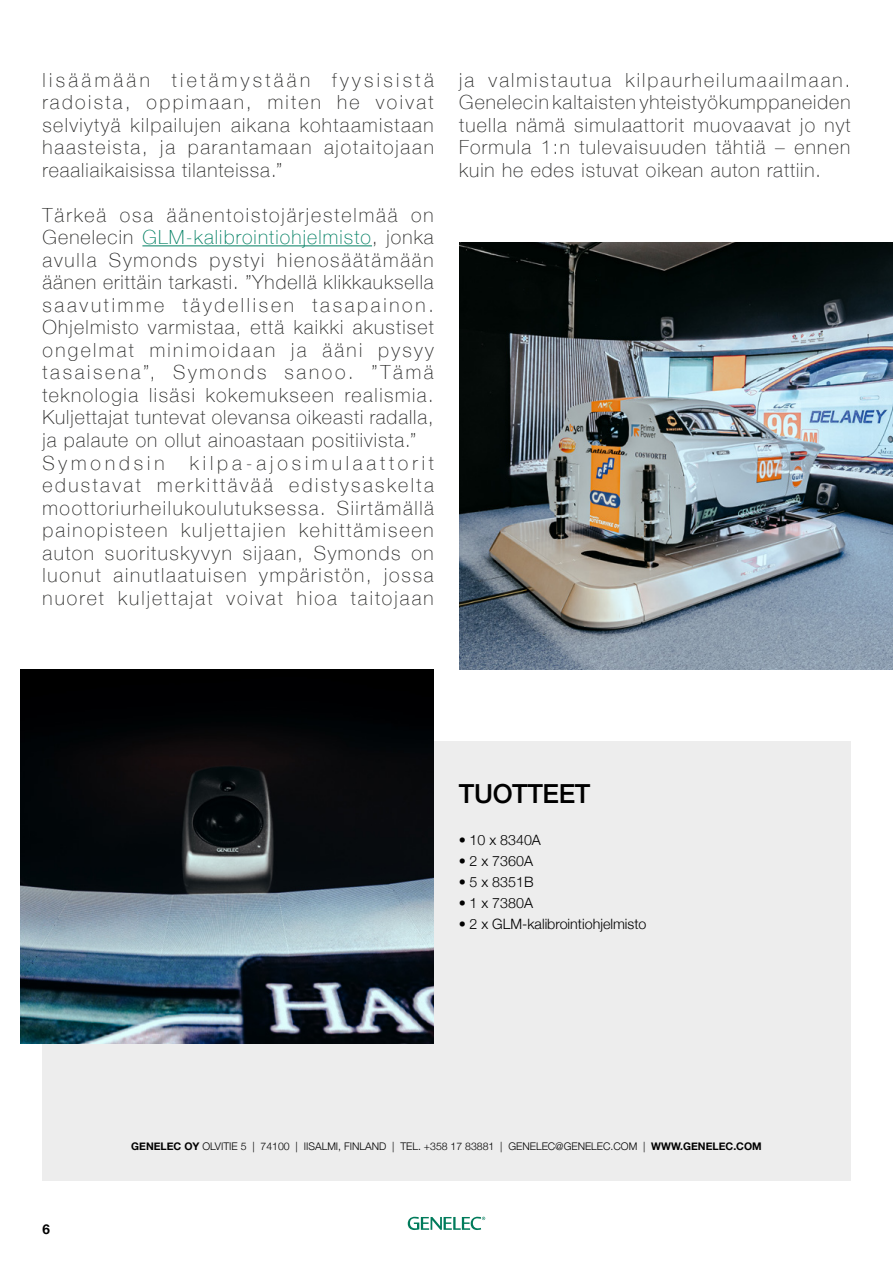
<style>
.page{position:relative;width:893px;height:1263px;background:#fff}
.page>*{position:absolute;margin:0;border:0;box-sizing:border-box;transform-origin:0 0}
.t1{font:500 26.25px "Helvetica Neue";letter-spacing:-.015em;color:#000}
.t2{font:100 19.5px/22.5px "Helvetica Neue";letter-spacing:.07em;color:#282827;text-align:justify}
.t3{font:300 14.25px "Helvetica Neue";color:#000}
.t4{font:700 13.5px "Helvetica Neue";color:#000}
.t5{font:300 10.5px "Helvetica Neue";color:#000}
.s1{color:#007f62}
.s2{font-weight:700}
</style>
<div class="page">
<div style="left:42px;top:741px;width:808px;height:440px;background:#ededed"></div>
<hr style="left:142px;top:245px;width:230px;height:1px;background:#007f62">
<img style="left:21px;top:670px;width:413px;height:374px">
<img style="left:459px;top:242px;width:434px;height:428px">
<svg style="left:408px;top:1217px;width:77px;height:13px"></svg>
<p class="t2" style="left:43px;top:68px;width:393px">lisäämään tietämystään fyysisistä radoista, oppimaan, miten he voivat selviytyä kilpailujen aikana kohtaamistaan haasteista, ja parantamaan ajotaitojaan reaaliaikaisissa tilanteissa.”</p>
<p class="t2" style="left:43px;top:203px;width:393px;text-align:left">Tärkeä osa äänentoistojärjestelmää on Genelecin <span class="s1">GLM-kalibrointiohjelmisto</span>, jonka avulla Symonds pystyi hienosäätämään äänen erittäin tarkasti. ”Yhdellä klikkauksella saavutimme täydellisen tasapainon.<br>Ohjelmisto varmistaa, että kaikki akustiset ongelmat minimoidaan ja ääni pysyy tasaisena”, Symonds sanoo. ”Tämä teknologia lisäsi kokemukseen realismia.<br>Kuljettajat tuntevat olevansa oikeasti radalla, ja palaute on ollut ainoastaan positiivista.” Symondsin</p>
<p class="t2" style="left:43px;top:450px;width:393px;text-indent:147px">kilpa-ajosimulaattorit edustavat merkittävää edistysaskelta moottoriurheilukoulutuksessa. Siirtämällä painopisteen kuljettajien kehittämiseen auton suorituskyvyn sijaan, Symonds on luonut ainutlaatuisen ympäristön, jossa nuoret kuljettajat voivat hioa taitojaan</p>
<p class="t2" style="left:459px;top:68px;width:393px">ja valmistautua kilpaurheilumaailmaan.<br>Genelecin kaltaisten yhteistyökumppaneiden tuella nämä simulaattorit muovaavat jo nyt Formula 1:n tulevaisuuden tähtiä – ennen kuin he edes istuvat oikean auton rattiin.</p>
<h1 class="t1" style="left:459px;top:773px;width:133px">TUOTTEET</h1>
<p class="t3" style="left:459px;top:828px;width:83px">• 10 x 8340A</p>
<p class="t3" style="left:459px;top:849px;width:76px">• 2 x 7360A</p>
<p class="t3" style="left:459px;top:870px;width:76px">• 5 x 8351B</p>
<p class="t3" style="left:459px;top:891px;width:76px">• 1 x 7380A</p>
<p class="t3" style="left:459px;top:912px;width:189px">• 2 x GLM-kalibrointiohjelmisto</p>
<p class="t4" style="left:43px;top:1218px;width:9px">6</p>
<p class="t5" style="left:131px;top:1137px;width:632px"><span class="s2">GENELEC OY</span> OLVITIE 5 | 74100 | IISALMI, FINLAND | TEL. +358 17 83881 | GENELEC@GENELEC.COM | <span class="s2">WWW.GENELEC.COM</span></p>
</div>
